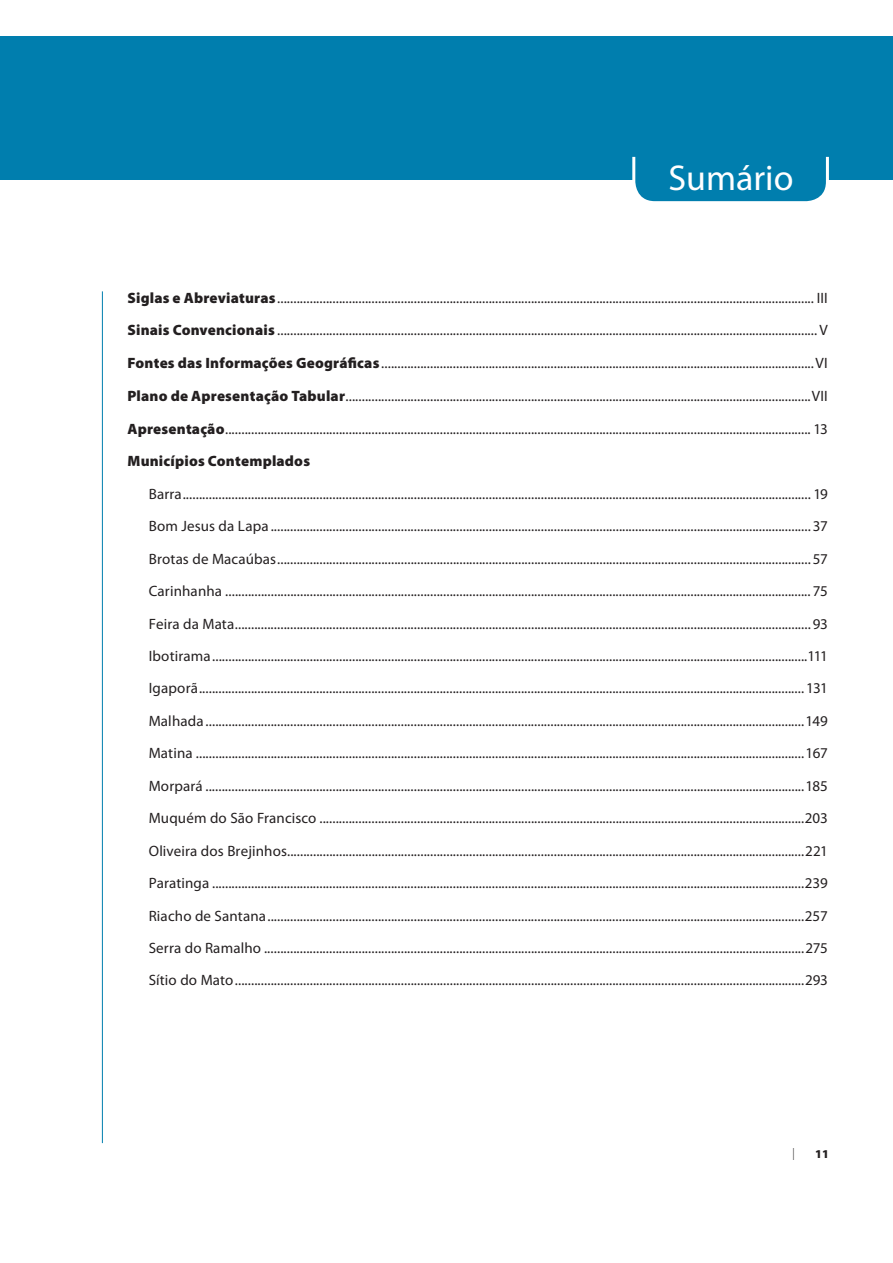
<style>
.page{position:relative;width:893px;height:1263px;background:#fff}
.page>*{position:absolute;margin:0;border:0;box-sizing:border-box;transform-origin:0 0}
.t1{font:36px "Myriad Pro";color:#fff}
.t2{font:15px/32.4px "Myriad Pro";letter-spacing:.01em;color:#231f20;text-align:justify}
.t3{font:900 12px "Myriad Pro";color:#231f20}
.t4{font:300 condensed 12px "Myriad Pro";color:#231f20}
.s1{font-weight:900}
</style>
<div class="page">
<div style="left:0;top:36px;width:893px;height:144px;background:#007eae"></div>
<hr style="left:102px;top:291px;width:1px;height:852px;background:#007eae">
<svg style="left:632px;top:156px;width:197px;height:46px"></svg>
<h1 class="t1" style="left:668px;top:164px;width:126px">Sumário</h1>
<p class="t2" style="left:127px;top:282px;width:702px"><span class="s1">Siglas e Abreviaturas</span> ..................................................................................................................................................................... III <span class="s1">Sinais Convencionais</span> ...................................................................................................................................................................... V <span class="s1">Fontes das Informações Geográficas</span> .....................................................................................................................................VI <span class="s1">Plano de Apresentação Tabular</span> ...............................................................................................................................................VII <span class="s1">Apresentação</span> .................................................................................................................................................................................... 13<br><span class="s1">Municípios Contemplados</span></p>
<p class="t2" style="left:149px;top:479px;width:681px">Barra ................................................................................................................................................................................................. 19<br>Bom Jesus da Lapa ...................................................................................................................................................................... 37<br>Brotas de Macaúbas .................................................................................................................................................................... 57<br>Carinhanha .................................................................................................................................................................................... 75<br>Feira da Mata ................................................................................................................................................................................. 93<br>Ibotirama .......................................................................................................................................................................................111<br>Igaporã .......................................................................................................................................................................................... 131<br>Malhada ........................................................................................................................................................................................149<br>Matina ...........................................................................................................................................................................................167<br>Morpará ........................................................................................................................................................................................185<br>Muquém do São Francisco .....................................................................................................................................................203<br>Oliveira dos Brejinhos...............................................................................................................................................................221<br>Paratinga ......................................................................................................................................................................................239<br>Riacho de Santana .....................................................................................................................................................................257<br>Serra do Ramalho ......................................................................................................................................................................275<br>Sítio do Mato ...............................................................................................................................................................................293</p>
<p class="t4" style="left:792px;top:1146px;width:4px">|</p>
<p class="t3" style="left:815px;top:1150px;width:15px">11</p>
</div>
